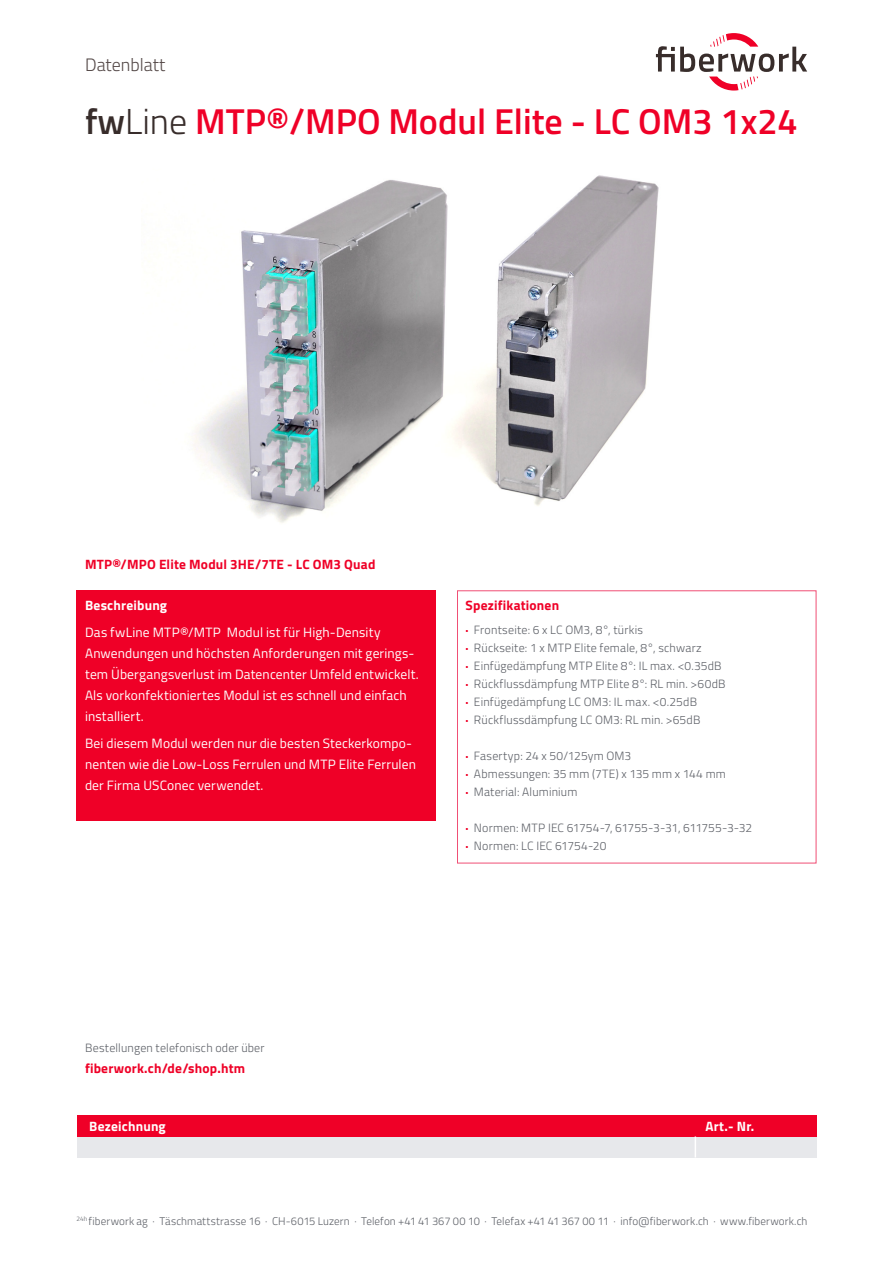
<style>
.page{position:relative;width:893px;height:1263px;background:#fff}
.page>*{position:absolute;margin:0;border:0;box-sizing:border-box;transform-origin:0 0}
.t1{font:600 36px "Titillium Web";color:#ef0027}
.t2{font:300 18px "Titillium Web";color:#554a49}
.t3{font:13.5px/21px "Titillium Web";letter-spacing:.01em;color:#fff}
.t4{font:700 13.5px "Titillium Web";letter-spacing:.015em;color:#ef0027}
.t5{font:700 13.5px "Titillium Web";letter-spacing:.015em;color:#fff}
.t6{font:300 12px "Titillium Web";letter-spacing:.015em;color:#5d6067}
.t7{font:300 11.1px "Titillium Web";letter-spacing:.01em;color:#5d6067}
.s1{color:#382d2b}
.s2{font-weight:300;color:#382d2b}
.s3{font-weight:700;color:#ef0027}
</style>
<div class="page">
<svg style="left:656px;top:33px;width:151px;height:58px"></svg>
<img style="left:149px;top:175px;width:510px;height:348px">
<div style="left:77px;top:590px;width:359px;height:231px;background:#ef0027"></div>
<div style="left:457px;top:590px;width:359px;height:273px;border:1px solid #f04f75"></div>
<div style="left:77px;top:1136px;width:739px;height:21px;background:#e7e8eb"></div>
<div style="left:77px;top:1115px;width:739px;height:21px;background:#ef0027"></div>
<svg style="left:695px;top:1136px;width:1px;height:21px"></svg>
<h2 class="t2" style="left:85px;top:52px;width:82px">Datenblatt</h2>
<p class="t1" style="left:85px;top:95px;width:714px"><span class="s1">fw</span><span class="s2">Line</span> MTP®/MPO Modul Elite - LC OM3 1x24</p>
<p class="t4" style="left:85px;top:554px;width:292px">MTP®/MPO Elite Modul 3HE/7TE - LC OM3 Quad</p>
<p class="t5" style="left:85px;top:595px;width:84px">Beschreibung</p>
<p class="t3" style="left:85px;top:621px;width:297px">Das fwLine MTP®/MTP Modul ist für High-Density</p>
<p class="t3" style="left:85px;top:642px;width:335px">Anwendungen und höchsten Anforderungen mit gerings&shy;tem Übergangsverlust im Datencenter Umfeld entwickelt.<br>Als vorkonfektioniertes Modul ist es schnell und einfach installiert.</p>
<p class="t3" style="left:85px;top:732px;width:332px">Bei diesem Modul werden nur die besten Steckerkompo&shy;nenten wie die Low-Loss Ferrulen und MTP Elite Ferrulen der Firma USConec verwendet.</p>
<p class="t4" style="left:466px;top:595px;width:95px">Spezifikationen</p>
<p class="t6" style="left:466px;top:621px;width:179px"><span class="s3">·</span> Frontseite: 6 x LC OM3, 8°, türkis</p>
<p class="t6" style="left:466px;top:639px;width:238px"><span class="s3">·</span> Rückseite: 1 x MTP Elite female, 8°, schwarz</p>
<p class="t6" style="left:466px;top:657px;width:258px"><span class="s3">·</span> Einfügedämpfung MTP Elite 8°: IL max. &lt;0.35dB</p>
<p class="t6" style="left:466px;top:675px;width:261px"><span class="s3">·</span> Rückflussdämpfung MTP Elite 8°: RL min. &gt;60dB</p>
<p class="t6" style="left:466px;top:693px;width:233px"><span class="s3">·</span> Einfügedämpfung LC OM3: IL max. &lt;0.25dB</p>
<p class="t6" style="left:466px;top:711px;width:236px"><span class="s3">·</span> Rückflussdämpfung LC OM3: RL min. &gt;65dB</p>
<p class="t6" style="left:466px;top:747px;width:167px"><span class="s3">·</span> Fasertyp: 24 x 50/125ym OM3</p>
<p class="t6" style="left:466px;top:765px;width:262px"><span class="s3">·</span> Abmessungen: 35 mm (7TE) x 135 mm x 144 mm</p>
<p class="t6" style="left:466px;top:783px;width:113px"><span class="s3">·</span> Material: Aluminium</p>
<p class="t6" style="left:466px;top:819px;width:288px"><span class="s3">·</span> Normen: MTP IEC 61754-7, 61755-3-31, 611755-3-32</p>
<p class="t6" style="left:466px;top:837px;width:142px"><span class="s3">·</span> Normen: LC IEC 61754-20</p>
<p class="t6" style="left:85px;top:1039px;width:181px">Bestellungen telefonisch oder über</p>
<p class="t4" style="left:85px;top:1058px;width:162px">fiberwork.ch/de/shop.htm</p>
<p class="t5" style="left:89px;top:1116px;width:78px">Bezeichnung</p>
<p class="t5" style="left:705px;top:1116px;width:50px">Art.- Nr.</p>
<p class="t7" style="left:77px;top:1212px;width:732px"><sup>24h</sup> fiberwork ag · Täschmattstrasse 16 · CH-6015 Luzern · Telefon +41 41 367 00 10 · Telefax +41 41 367 00 11 · info@fiberwork.ch · www.fiberwork.ch</p>
</div>
